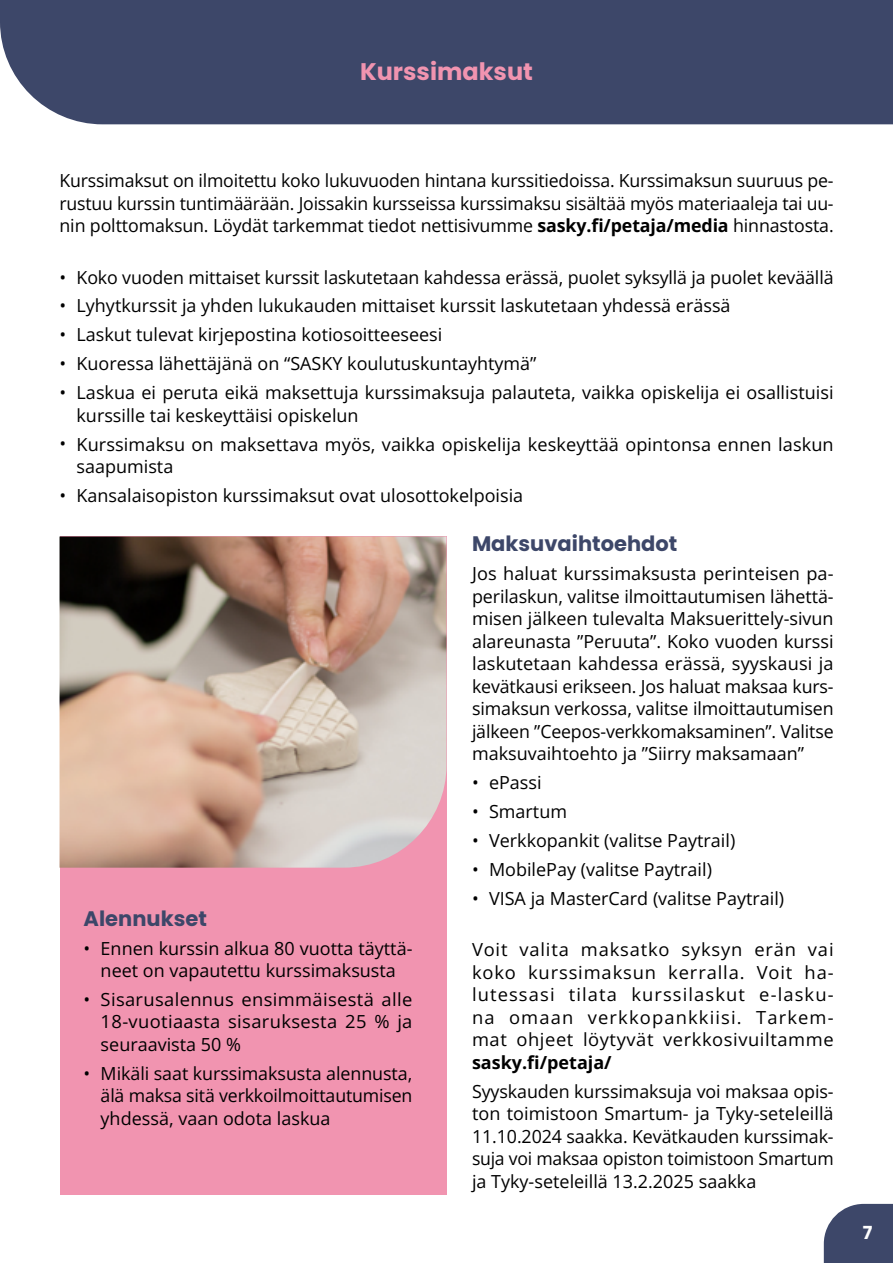
<style>
.page{position:relative;width:893px;height:1263px;background:#fff}
.page>*{position:absolute;margin:0;border:0;box-sizing:border-box;transform-origin:0 0}
.t1{font:700 24px "Poppins";color:#f194b0}
.t2{font:700 21px "Poppins";color:#3d4769}
.t3{font:18px/22.5px "Open Sans";color:#000;text-align:justify}
.t4{font:700 18px "Open Sans";color:#000}
.t5{font:700 18px "Poppins";color:#fff}
.s1{font-weight:700}
</style>
<div class="page">
<div style="left:60px;top:536px;width:386px;height:659px;background:#f194b0"></div>
<div style="left:0;top:0;width:893px;height:124px;background:#3d4769"></div>
<img style="left:60px;top:536px;width:386px;height:332px">
<svg style="left:824px;top:1204px;width:69px;height:59px"></svg>
<h1 class="t1" style="left:360px;top:58px;width:174px">Kurssimaksut</h1>
<p class="t3" style="left:60px;top:169px;width:776px">Kurssimaksut on ilmoitettu koko lukuvuoden hintana kurssitiedoissa. Kurssimaksun suuruus pe&shy;rustuu kurssin tuntimäärään. Joissakin kursseissa kurssimaksu sisältää myös materiaaleja tai uu&shy;nin polttomaksun. Löydät tarkemmat tiedot nettisivumme <span class="s1">sasky.fi/petaja/media</span> hinnastosta.</p>
<p class="t3" style="left:60px;top:265px;width:776px">• Koko vuoden mittaiset kurssit laskutetaan kahdessa erässä, puolet syksyllä ja puolet keväällä</p>
<p class="t3" style="left:60px;top:294px;width:673px">• Lyhytkurssit ja yhden lukukauden mittaiset kurssit laskutetaan yhdessä erässä</p>
<p class="t3" style="left:60px;top:323px;width:384px">• Laskut tulevat kirjepostina kotiosoitteeseesi</p>
<p class="t3" style="left:60px;top:352px;width:479px">• Kuoressa lähettäjänä on “SASKY koulutuskuntayhtymä”</p>
<p class="t3" style="left:77px;top:381px;width:758px;text-indent:-17px">• Laskua ei peruta eikä maksettuja kurssimaksuja palauteta, vaikka opiskelija ei osallistuisi kurssille tai keskeyttäisi opiskelun</p>
<p class="t3" style="left:77px;top:432px;width:759px;text-indent:-17px">• Kurssimaksu on maksettava myös, vaikka opiskelija keskeyttää opintonsa ennen laskun saapumista</p>
<p class="t3" style="left:60px;top:484px;width:465px">• Kansalaisopiston kurssimaksut ovat ulosottokelpoisia</p>
<p class="t2" style="left:472px;top:532px;width:207px">Maksuvaihtoehdot</p>
<p class="t3" style="left:472px;top:562px;width:363px">Jos haluat kurssimaksusta perinteisen pa&shy;perilaskun, valitse ilmoittautumisen lähettä&shy;misen jälkeen tulevalta Maksuerittely-sivun alareunasta ”Peruuta”. Koko vuoden kurssi laskutetaan kahdessa erässä, syyskausi ja kevätkausi erikseen. Jos haluat maksaa kurs&shy;simaksun verkossa, valitse ilmoittautumisen jälkeen ”Ceepos-verkkomaksaminen”. Valitse maksuvaihtoehto ja ”Siirry maksamaan”</p>
<p class="t3" style="left:472px;top:771px;width:71px">• ePassi</p>
<p class="t3" style="left:472px;top:800px;width:97px">• Smartum</p>
<p class="t3" style="left:472px;top:829px;width:265px">• Verkkopankit (valitse Paytrail)</p>
<p class="t3" style="left:472px;top:858px;width:241px">• MobilePay (valitse Paytrail)</p>
<p class="t3" style="left:472px;top:886px;width:314px">• VISA ja MasterCard (valitse Paytrail)</p>
<p class="t3" style="left:472px;top:938px;width:363px">Voit valita maksatko syksyn erän vai koko kurssimaksun kerralla. Voit ha&shy;lutessasi tilata kurssilaskut e-lasku&shy;na omaan verkkopankkiisi. Tarkem&shy;mat ohjeet löytyvät verkkosivuiltamme</p>
<p class="t4" style="left:472px;top:1050px;width:141px">sasky.fi/petaja/</p>
<p class="t3" style="left:472px;top:1079px;width:363px">Syyskauden kurssimaksuja voi maksaa opis&shy;ton toimistoon Smartum- ja Tyky-seteleillä 11.10.2024 saakka. Kevätkauden kurssimak&shy;suja voi maksaa opiston toimistoon Smartum ja Tyky-seteleillä 13.2.2025 saakka</p>
<p class="t2" style="left:84px;top:906px;width:125px">Alennukset</p>
<p class="t3" style="left:84px;top:936px;width:330px;text-align:center">• Ennen kurssin alkua 80 vuotta täyttä&shy;neet on vapautettu kurssimaksusta</p>
<p class="t3" style="left:101px;top:988px;width:313px;text-indent:-17px">• Sisarusalennus ensimmäisestä alle 18-vuotiaasta sisaruksesta 25 % ja seuraavista 50 %</p>
<p class="t3" style="left:101px;top:1062px;width:313px;text-indent:-17px">• Mikäli saat kurssimaksusta alennusta, älä maksa sitä verkkoilmoittautumisen yhdessä, vaan odota laskua</p>
<p class="t5" style="left:863px;top:1222px;width:11px">7</p>
</div>
